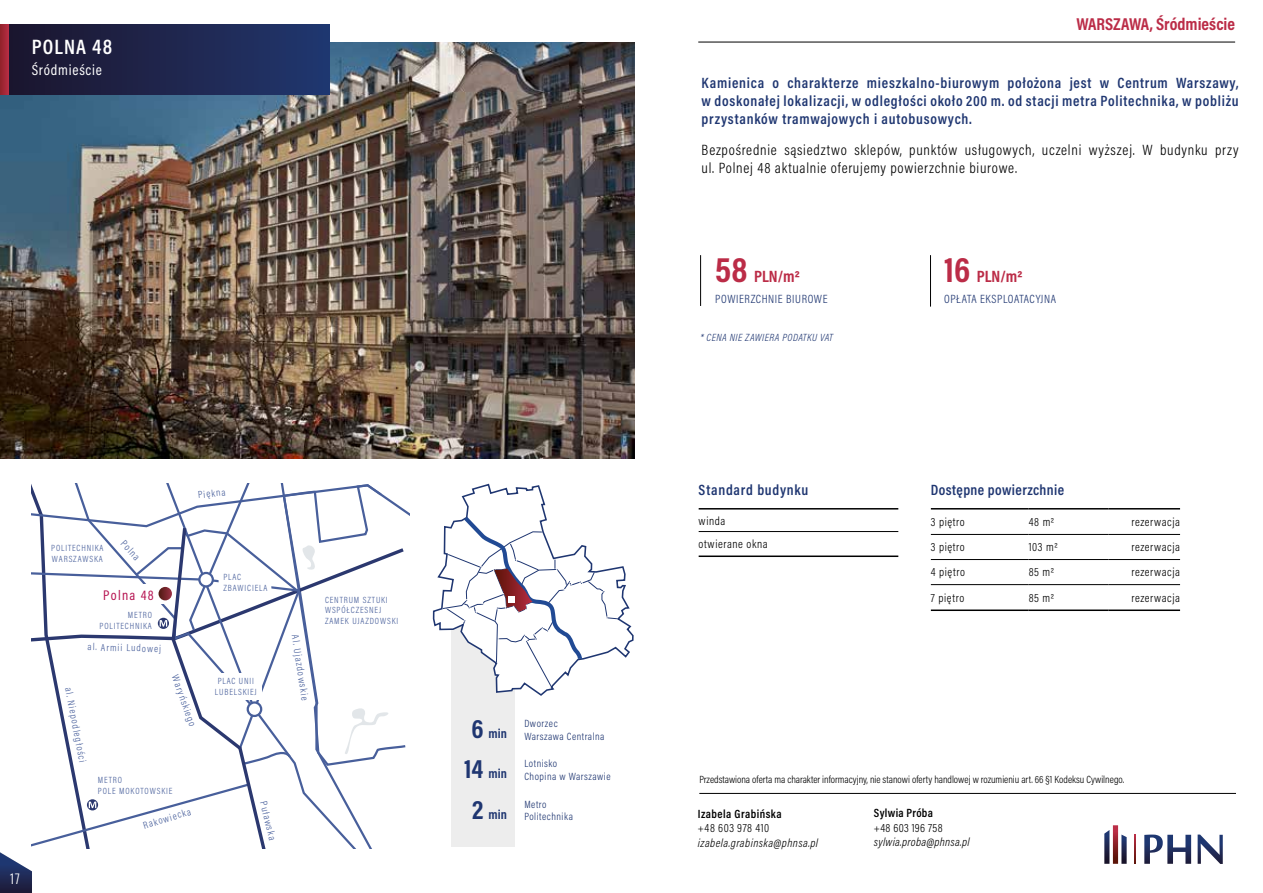
<style>
.page{position:relative;width:1263px;height:893px;background:#fff}
.page>*{position:absolute;margin:0;border:0;box-sizing:border-box;transform-origin:0 0}
.t1{font:600 21px "Acumin Pro Cond";letter-spacing:.05em;color:#fff}
.t2{font:700 17.4px "Acumin Pro Cond";color:#bb2c47}
.t3{font:700 16.5px "Acumin Pro Cond";color:#bb2c47}
.t4{font:600 15px/18px "Acumin Pro Cond";letter-spacing:.05em;color:#1f3671;text-align:justify}
.t5{font:300 15px/18px "Acumin Pro Cond";letter-spacing:.05em;color:#000}
.t6{font:600 15px "Acumin Pro Cond";letter-spacing:.025em;color:#1f3671}
.t7{font:15px "Acumin Pro Cond";letter-spacing:.05em;color:#fff}
.t8{font:14.1px "Acumin Pro Cond";letter-spacing:.09em;color:#b61351}
.t9{font:700 13.2px "Acumin Pro Cond";color:#1f3671}
.t10{font:300 12.9px "Oswald";color:#fff}
.t11{font:300 12px/23.7px "Acumin Pro Cond";letter-spacing:.05em;color:#000}
.t12{font:italic 300 12px "Acumin Pro Cond";letter-spacing:.035em;color:#000}
.t13{font:300 12px "Acumin Pro Cond";letter-spacing:.05em;color:#1f3671}
.t14{font:600 12px "Acumin Pro Cond";letter-spacing:.035em;color:#000}
.t15{font:300 12px "Acumin Pro Cond";letter-spacing:.03em;color:#000}
.t16{font:300 10.5px "Acumin Pro Cond";color:#000}
.t17{font:300 10.5px/12.6px "Acumin Pro Cond";letter-spacing:.05em;color:#1f3671}
.t18{font:italic 300 10.5px "Acumin Pro Cond";letter-spacing:.05em;color:#1f3671}
.t19{font:300 10.2px "Acumin Pro Cond";color:#485f9b}
.t20{font:300 9px/10.8px "Acumin Pro Cond";letter-spacing:.1em;color:#485f9b}
.s1{font-size:27px}
.s2{font-size:36px}
</style>
<div class="page">
<svg style="left:1134px;top:834px;width:1px;height:30px"></svg>
<svg style="left:1104px;top:830px;width:5px;height:34px"></svg>
<svg style="left:1113px;top:825px;width:5px;height:39px"></svg>
<svg style="left:1121px;top:835px;width:6px;height:29px"></svg>
<svg style="left:1144px;top:835px;width:47px;height:29px"></svg>
<svg style="left:1197px;top:834px;width:26px;height:30px"></svg>
<hr style="left:698px;top:42px;width:537px;height:1px;background:#000">
<hr style="left:699px;top:793px;width:537px;height:1px;background:#000">
<img style="left:0;top:42px;width:634px;height:416px">
<div style="left:0;top:24px;width:330px;height:71px;background:linear-gradient(to right,#1c142b,#21376f)"></div>
<svg style="left:0;top:24px;width:9px;height:71px"></svg>
<hr style="left:700px;top:255px;width:1px;height:51px;background:#000">
<hr style="left:931px;top:508px;width:98px;height:1px;background:#000">
<hr style="left:1029px;top:508px;width:79px;height:1px;background:#000">
<hr style="left:1108px;top:508px;width:72px;height:1px;background:#000">
<hr style="left:931px;top:609px;width:98px;height:2px;background:#000">
<hr style="left:1029px;top:609px;width:79px;height:2px;background:#000">
<hr style="left:1108px;top:609px;width:72px;height:2px;background:#000">
<hr style="left:931px;top:534px;width:98px;height:1px;background:#000">
<hr style="left:1029px;top:534px;width:79px;height:1px;background:#000">
<hr style="left:1108px;top:534px;width:72px;height:1px;background:#000">
<hr style="left:931px;top:559px;width:98px;height:1px;background:#000">
<hr style="left:1029px;top:559px;width:79px;height:1px;background:#000">
<hr style="left:1108px;top:559px;width:72px;height:1px;background:#000">
<hr style="left:931px;top:584px;width:98px;height:1px;background:#000">
<hr style="left:1029px;top:584px;width:79px;height:1px;background:#000">
<hr style="left:1108px;top:584px;width:72px;height:1px;background:#000">
<hr style="left:699px;top:508px;width:199px;height:1px;background:#000">
<hr style="left:699px;top:555px;width:199px;height:2px;background:#000">
<hr style="left:699px;top:531px;width:199px;height:1px;background:#000">
<div style="left:451px;top:600px;width:63px;height:247px;background:#ededed"></div>
<svg style="left:0;top:484px;width:409px;height:409px"></svg>
<div style="left:211px;top:673px;width:51px;height:27px;background:#fff"></div>
<svg style="left:432px;top:483px;width:202px;height:214px"></svg>
<div style="left:508px;top:596px;width:7px;height:6px;background:#fff"></div>
<hr style="left:930px;top:255px;width:1px;height:52px;background:#000">
<h1 class="t1" style="left:32px;top:33px;width:82px">POLNA 48</h1>
<p class="t7" style="left:32px;top:60px;width:72px">Śródmieście</p>
<p class="t10" style="left:10px;top:867px;width:11px">17</p>
<p class="t19" style="left:197px;top:488px;width:29px;rotate:-6deg">Piękna</p>
<p class="t20" style="left:51px;top:543px;width:54px">POLITECHNIKA<br>WARSZAWSKA</p>
<p class="t19" style="left:127px;top:537px;width:25px;rotate:47deg">Polna</p>
<p class="t8" style="left:103px;top:586px;width:52px">Polna 48</p>
<p class="t20" style="left:100px;top:609px;width:54px;text-align:right">METRO<br>POLITECHNIKA</p>
<p class="t19" style="left:88px;top:640px;width:75px;rotate:1deg">al. Armii Ludowej</p>
<p class="t19" style="left:75px;top:686px;width:78px;rotate:79deg">al. Niepodległości</p>
<p class="t19" style="left:182px;top:673px;width:55px;rotate:71deg">Waryńskiego</p>
<p class="t20" style="left:223px;top:571px;width:45px">PLAC<br>ZBAWICIELA</p>
<p class="t20" style="left:215px;top:676px;width:43px;text-align:center">PLAC UNII<br>LUBELSKIEJ</p>
<p class="t20" style="left:98px;top:774px;width:76px">METRO<br>POLE MOKOTOWSKIE</p>
<p class="t19" style="left:142px;top:819px;width:51px;rotate:-17deg">Rakowiecka</p>
<p class="t19" style="left:270px;top:800px;width:41px;rotate:76deg">Puławska</p>
<p class="t19" style="left:302px;top:634px;width:67px;rotate:81deg">Al. Ujazdowskie</p>
<p class="t20" style="left:325px;top:594px;width:75px">CENTRUM SZTUKI<br>WSPÓŁCZESNEJ<br>ZAMEK UJAZDOWSKI</p>
<p class="t9" style="left:471px;top:725px;width:37px"><span class="s1">6</span> min</p>
<p class="t9" style="left:464px;top:765px;width:44px"><span class="s1">14</span> min</p>
<p class="t9" style="left:472px;top:805px;width:36px"><span class="s1">2</span> min</p>
<p class="t17" style="left:524px;top:717px;width:82px">Dworzec<br>Warszawa Centralna</p>
<p class="t17" style="left:524px;top:757px;width:88px">Lotnisko<br>Chopina w Warszawie</p>
<p class="t17" style="left:524px;top:798px;width:50px">Metro<br>Politechnika</p>
<p class="t2" style="left:1076px;top:12px;width:160px">WARSZAWA, Śródmieście</p>
<p class="t4" style="left:702px;top:74px;width:538px">Kamienica o charakterze mieszkalno-biurowym położona jest w Centrum Warszawy, w doskonałej lokalizacji, w odległości około 200 m. od stacji metra Politechnika, w pobliżu przystanków tramwajowych i autobusowych.</p>
<p class="t5" style="left:702px;top:141px;width:538px">Bezpośrednie sąsiedztwo sklepów, punktów usługowych, uczelni wyższej. W budynku przy ul. Polnej 48 aktualnie oferujemy powierzchnie biurowe.</p>
<p class="t3" style="left:715px;top:265px;width:86px"><span class="s2">58</span> PLN/m2</p>
<p class="t13" style="left:715px;top:291px;width:114px">POWIERZCHNIE BIUROWE</p>
<p class="t18" style="left:700px;top:331px;width:134px">* CENA NIE ZAWIERA PODATKU VAT</p>
<p class="t4" style="left:699px;top:480px;width:111px">Standard budynku</p>
<p class="t11" style="left:699px;top:508px;width:70px">winda otwierane okna</p>
<p class="t3" style="left:944px;top:265px;width:80px"><span class="s2">16</span> PLN/m2</p>
<p class="t13" style="left:944px;top:291px;width:113px">OPŁATA EKSPLOATACYJNA</p>
<p class="t6" style="left:931px;top:480px;width:135px">Dostępne powierzchnie</p>
<p class="t11" style="left:931px;top:510px;width:35px">3 piętro</p>
<p class="t11" style="left:1029px;top:510px;width:27px">48 m2</p>
<p class="t11" style="left:1131px;top:510px;width:50px">rezerwacja</p>
<p class="t11" style="left:931px;top:535px;width:35px">3 piętro</p>
<p class="t11" style="left:1029px;top:535px;width:30px">103 m2</p>
<p class="t11" style="left:1131px;top:535px;width:50px">rezerwacja</p>
<p class="t11" style="left:931px;top:560px;width:36px">4 piętro</p>
<p class="t11" style="left:1029px;top:560px;width:27px">85 m2</p>
<p class="t11" style="left:1131px;top:560px;width:50px">rezerwacja</p>
<p class="t11" style="left:931px;top:585px;width:35px">7 piętro</p>
<p class="t11" style="left:1029px;top:585px;width:27px">85 m2</p>
<p class="t11" style="left:1131px;top:585px;width:50px">rezerwacja</p>
<p class="t16" style="left:699px;top:772px;width:426px">Przedstawiona oferta ma charakter informacyjny, nie stanowi oferty handlowej w rozumieniu art. 66 §1 Kodeksu Cywilnego.</p>
<p class="t14" style="left:698px;top:806px;width:85px">Izabela Grabińska</p>
<p class="t11" style="left:698px;top:816px;width:73px">+48 603 978 410</p>
<p class="t12" style="left:698px;top:835px;width:122px">izabela.grabinska@phnsa.pl</p>
<p class="t14" style="left:874px;top:805px;width:61px">Sylwia Próba</p>
<p class="t15" style="left:874px;top:820px;width:70px">+48 603 196 758</p>
<p class="t12" style="left:874px;top:834px;width:97px">sylwia.proba@phnsa.pl</p>
</div>
